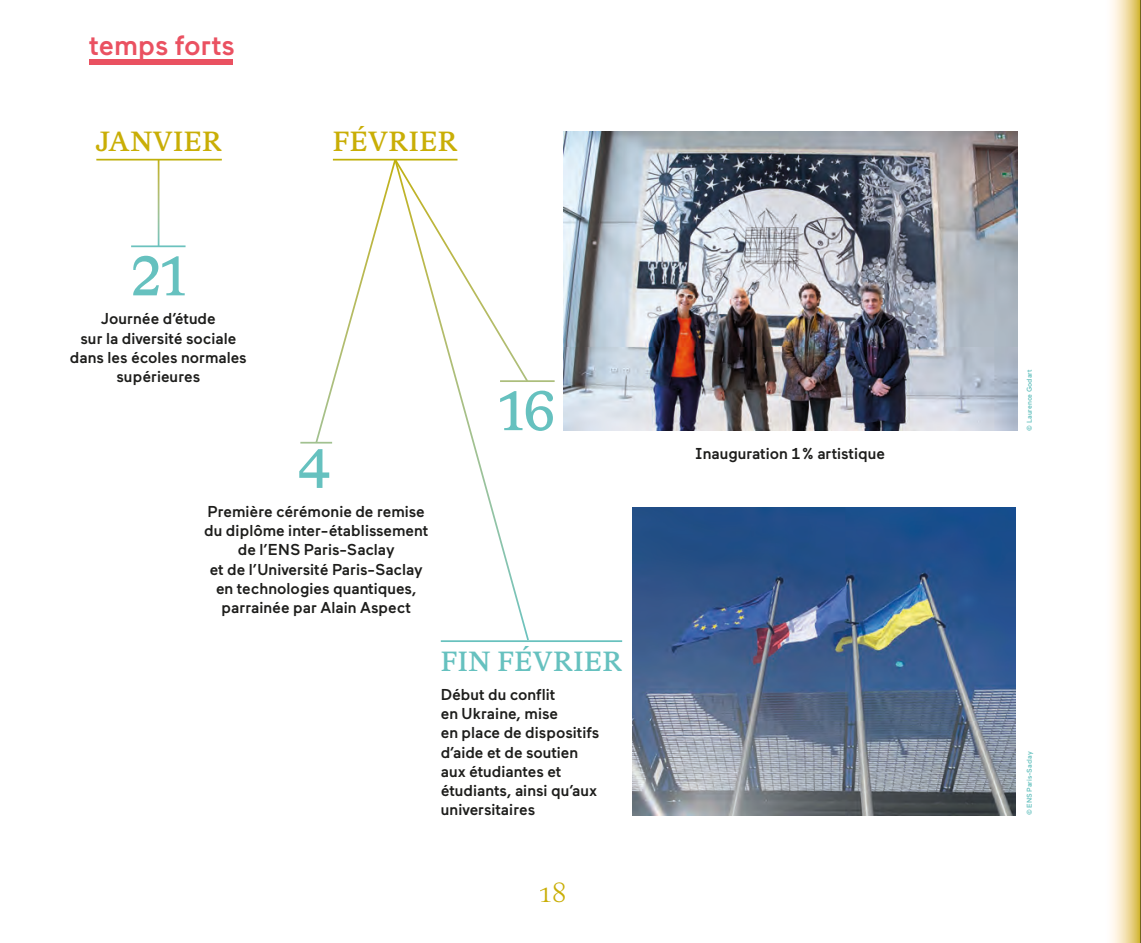
<style>
.page{position:relative;width:1141px;height:943px;background:#fff}
.page>*{position:absolute;margin:0;border:0;box-sizing:border-box;transform-origin:0 0}
.t1{font:500 56px "Bradford LL";color:#66c1bf}
.t2{font:500 28px "Bradford LL";letter-spacing:.015em;color:#c9ae06}
.t3{font:500 28px "Maax Ens C";color:#ea5161}
.t4{font:500 28px "Bradford LL";letter-spacing:.015em;color:#66c1bf}
.t5{font:300 28px "Bradford LL";color:#c9ae06}
.t6{font:500 15.75px/19.2px "Maax Ens C";color:#1d1d1b;text-align:center}
.t7{font:500 7px "Maax Ens C";color:#66c1bf}
</style>
<div class="page">
<svg style="left:1111px;top:0;width:29px;height:943px;background:#efdda6"></svg>
<img style="left:563px;top:132px;width:454px;height:298px">
<img style="left:632px;top:507px;width:383px;height:308px">
<svg style="left:440px;top:445px;width:90px;height:197px"></svg>
<svg style="left:314px;top:158px;width:216px;height:287px"></svg>
<div style="left:89px;top:59px;width:144px;height:5px;background:#ea5161"></div>
<hr style="left:1140px;top:0;width:1px;height:943px;background:#1d1d1b">
<h2 class="t3" style="left:89px;top:30px;width:147px">temps forts</h2>
<h2 class="t2" style="left:95px;top:123px;width:128px">JANVIER</h2>
<h1 class="t1" style="left:131px;top:239px;width:56px">21</h1>
<p class="t6" style="left:70px;top:309px;width:178px">Journée d’étude<br>sur la diversité sociale dans les écoles normales supérieures</p>
<h2 class="t2" style="left:333px;top:123px;width:126px">FÉVRIER</h2>
<h1 class="t1" style="left:298px;top:431px;width:35px">4</h1>
<p class="t6" style="left:204px;top:502px;width:226px">Première cérémonie de remise du diplôme inter‑établissement de l’ENS Paris‑Saclay<br>et de l’Université Paris-Saclay en technologies quantiques, parrainée par Alain Aspect</p>
<h1 class="t1" style="left:499px;top:373px;width:58px">16</h1>
<h2 class="t4" style="left:441px;top:642px;width:183px">FIN FÉVRIER</h2>
<p class="t6" style="left:441px;top:684px;width:160px;text-align:left">Début du conflit<br>en Ukraine, mise<br>en place de dispositifs d’aide et de soutien aux étudiantes et étudiants, ainsi qu’aux universitaires</p>
<h2 class="t5" style="left:540px;top:874px;width:28px">18</h2>
<p class="t6" style="left:695px;top:444px;width:191px">Inauguration 1% artistique</p>
<p class="t7" style="left:1026px;top:431px;width:63px;rotate:-90deg">© Laurence Godart</p>
<p class="t7" style="left:1026px;top:815px;width:65px;rotate:-90deg">© ENS Paris-Saclay</p>
</div>
